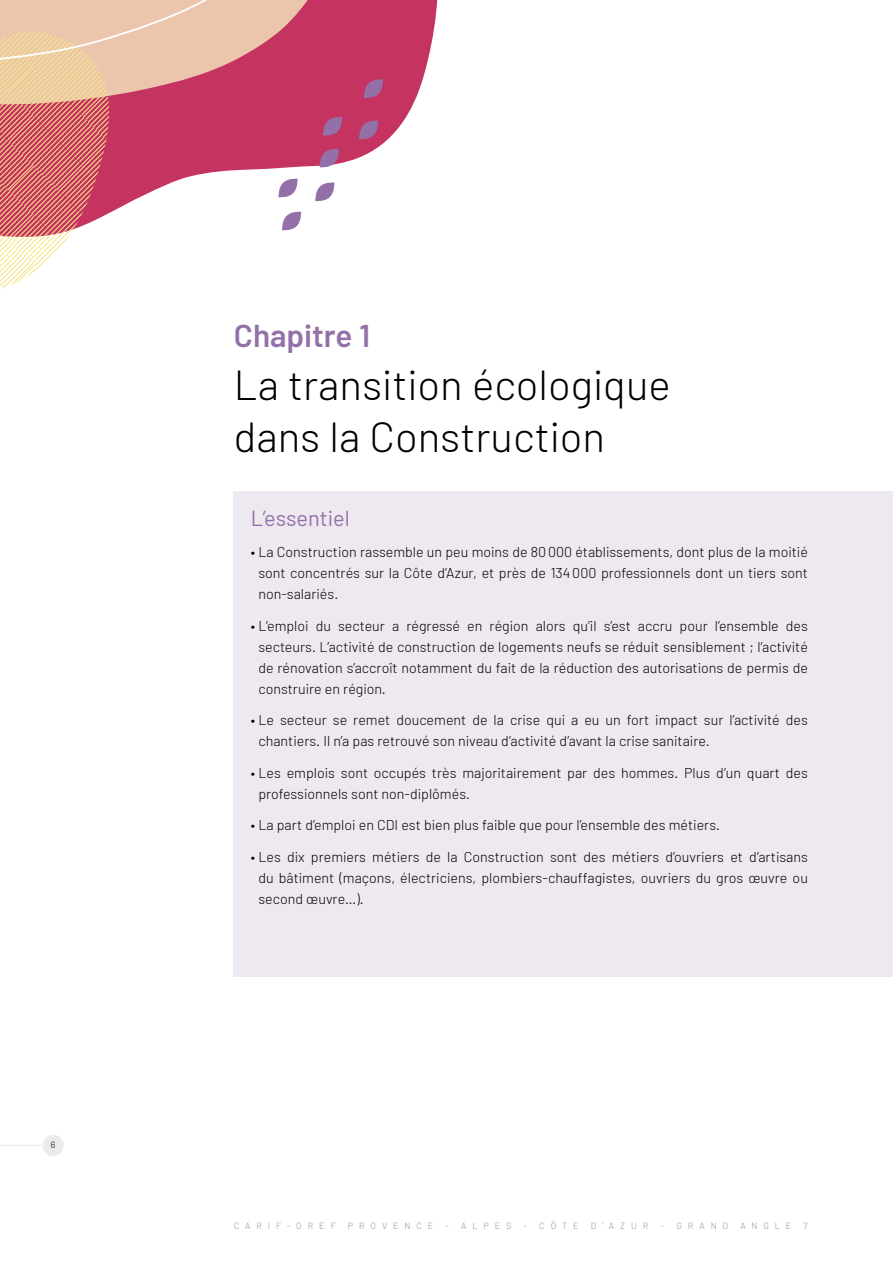
<style>
.page{position:relative;width:893px;height:1263px;background:#fff}
.page>*{position:absolute;margin:0;border:0;box-sizing:border-box;transform-origin:0 0}
.t1{font:300 42px/52.5px "Barlow";color:#000}
.t2{font:600 31.5px "Barlow";color:#9371a8}
.t3{font:21.75px "Barlow";color:#9371a8}
.t4{font:300 14.25px/21px "Barlow";color:#000;text-align:justify}
.t5{font:300 9px "Barlow";letter-spacing:.655em;color:#939393}
.t6{font:300 9px "Barlow";color:#000}
</style>
<div class="page">
<div style="left:234px;top:491px;width:659px;height:486px;background:#eee8f0"></div>
<svg style="left:343px;top:0;width:95px;height:163px;fill:#c53361"></svg>
<svg style="left:363px;top:78px;width:21px;height:21px"></svg>
<svg style="left:359px;top:120px;width:20px;height:20px"></svg>
<svg style="left:0;top:0;width:343px;height:289px"></svg>
<hr style="left:0;top:1145px;width:45px;height:1px;background:#ebebeb">
<div style="left:43px;top:1135px;width:21px;height:21px;background:#ebebeb;border-radius:50%"></div>
<p class="t6" style="left:51px;top:1139px;width:6px">6</p>
<h2 class="t2" style="left:234px;top:316px;width:138px">Chapitre 1</h2>
<h1 class="t1" style="left:234px;top:357px;width:438px">La transition écologique dans la Construction</h1>
<h3 class="t3" style="left:251px;top:504px;width:100px">L’essentiel</h3>
<p class="t4" style="left:258px;top:541px;width:551px;text-indent:-7px">• La Construction rassemble un peu moins de 80000 établissements, dont plus de la moitié sont concentrés sur la Côte d’Azur, et près de 134000 professionnels dont un tiers sont non-salariés.</p>
<p class="t4" style="left:258px;top:615px;width:551px;text-indent:-7px">• L’emploi du secteur a régressé en région alors qu’il s’est accru pour l’ensemble des secteurs. L’activité de construction de logements neufs se réduit sensiblement ; l’activité de rénovation s’accroît notamment du fait de la réduction des autorisations de permis de construire en région.</p>
<p class="t4" style="left:258px;top:709px;width:551px;text-indent:-7px">• Le secteur se remet doucement de la crise qui a eu un fort impact sur l’activité des chantiers. Il n’a pas retrouvé son niveau d’activité d’avant la crise sanitaire.</p>
<p class="t4" style="left:258px;top:762px;width:551px;text-indent:-7px">• Les emplois sont occupés très majoritairement par des hommes. Plus d’un quart des professionnels sont non-diplômés.</p>
<p class="t4" style="left:251px;top:814px;width:471px">• La part d’emploi en CDI est bien plus faible que pour l’ensemble des métiers.</p>
<p class="t4" style="left:258px;top:846px;width:551px;text-indent:-7px">• Les dix premiers métiers de la Construction sont des métiers d’ouvriers et d’artisans du bâtiment (maçons, électriciens, plombiers-chauffagistes, ouvriers du gros œuvre ou second œuvre…).</p>
<p class="t5" style="left:234px;top:1220px;width:103px">CARIF-OREF</p>
<p class="t5" style="left:348px;top:1220px;width:87px">PROVENCE</p>
<p class="t5" style="left:446px;top:1220px;width:67px">- ALPES</p>
<p class="t5" style="left:524px;top:1220px;width:57px">- CÔTE</p>
<p class="t5" style="left:591px;top:1220px;width:59px">D’AZUR</p>
<p class="t5" style="left:661px;top:1220px;width:69px">- GRAND</p>
<p class="t5" style="left:740px;top:1220px;width:53px">ANGLE</p>
<p class="t5" style="left:804px;top:1220px;width:6px">7</p>
</div>
